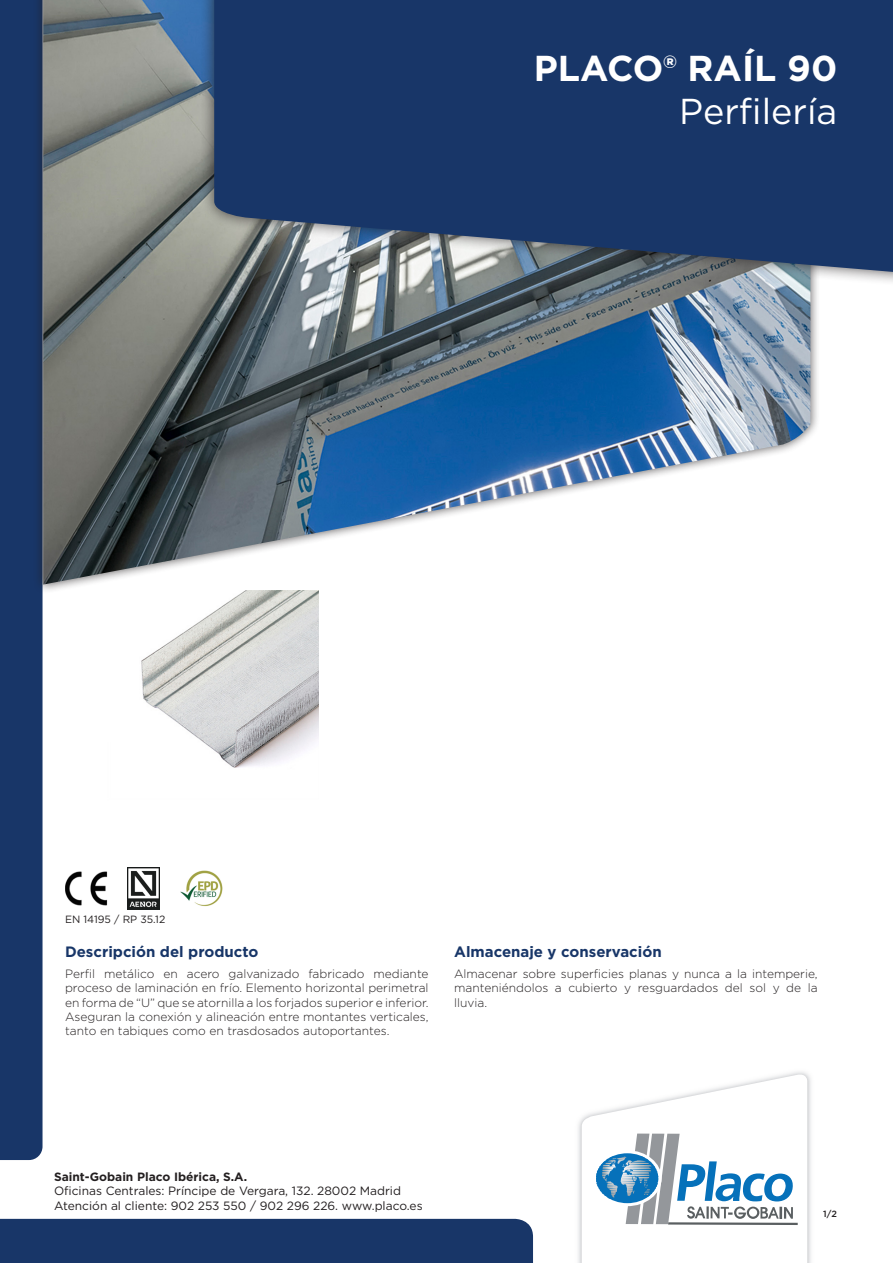
<style>
.page{position:relative;width:893px;height:1263px;background:#fff}
.page>*{position:absolute;margin:0;border:0;box-sizing:border-box;transform-origin:0 0}
.Product_Name_Big{font:700 36px "Gotham";color:#fff}
.Category_description{font:36px "Gotham";color:#fff}
.Attribute_Titles{font:700 15px "Gotham";color:#183668}
.All_Attribute_Values{font:300 12px/14.4px "Gotham";color:#231f20;text-align:justify}
.t1{font:12px/14.4px "Gotham";color:#231f20}
.t2{font:700 12px "Gotham";color:#231f20}
.GIB-Year_of_CE{font:10.5px "Gotham";color:#231f20}
.t3{font:500 9px "Gotham";color:#231f20}
</style>
<div class="page">
<div style="left:0;top:0;width:43px;height:1160px;background:#183668"></div>
<div style="left:0;top:1219px;width:533px;height:44px;background:#183668"></div>
<img style="left:578px;top:1072px;width:233px;height:191px">
<svg style="left:582px;top:1073px;width:225px;height:190px"></svg>
<div style="left:33px;top:0;width:788px;height:594px;background:#231f20;opacity:.75"></div>
<img style="left:43px;top:0;width:767px;height:585px">
<img style="left:65px;top:590px;width:254px;height:178px">
<div style="left:200px;top:0;width:693px;height:287px;background:#231f20;opacity:.75"></div>
<svg style="left:214px;top:0;width:679px;height:273px;fill:#183668"></svg>
<img style="left:65px;top:871px;width:43px;height:35px">
<img style="left:128px;top:867px;width:32px;height:43px">
<img style="left:180px;top:870px;width:43px;height:37px">
<p class="Product_Name_Big" style="left:534px;top:45px;width:305px">PLACO® RAÍL 90</p>
<p class="Category_description" style="left:679px;top:89px;width:160px">Perfilería</p>
<p class="GIB-Year_of_CE" style="left:65px;top:912px;width:102px">EN 14195 / RP 35.12</p>
<p class="Attribute_Titles" style="left:65px;top:942px;width:195px">Descripción del producto</p>
<p class="All_Attribute_Values" style="left:65px;top:966px;width:365px">Perfil metálico en acero galvanizado fabricado mediante proceso de laminación en frío. Elemento horizontal perimetral en forma de “U” que se atornilla a los forjados superior e inferior.<br>Aseguran la conexión y alineación entre montantes verticales, tanto en tabiques como en trasdosados autoportantes.</p>
<p class="Attribute_Titles" style="left:454px;top:942px;width:209px">Almacenaje y conservación</p>
<p class="All_Attribute_Values" style="left:454px;top:966px;width:365px">Almacenar sobre superficies planas y nunca a la intemperie, manteniéndolos a cubierto y resguardados del sol y de la lluvia.</p>
<p class="t2" style="left:54px;top:1168px;width:195px">Saint-Gobain Placo Ibérica, S.A.</p>
<p class="t1" style="left:54px;top:1183px;width:370px">Oficinas Centrales: Príncipe de Vergara, 132. 28002 Madrid<br>Atención al cliente: 902 253 550 / 902 296 226. www.placo.es</p>
<p class="t3" style="left:823px;top:1208px;width:15px">1/2</p>
</div>
